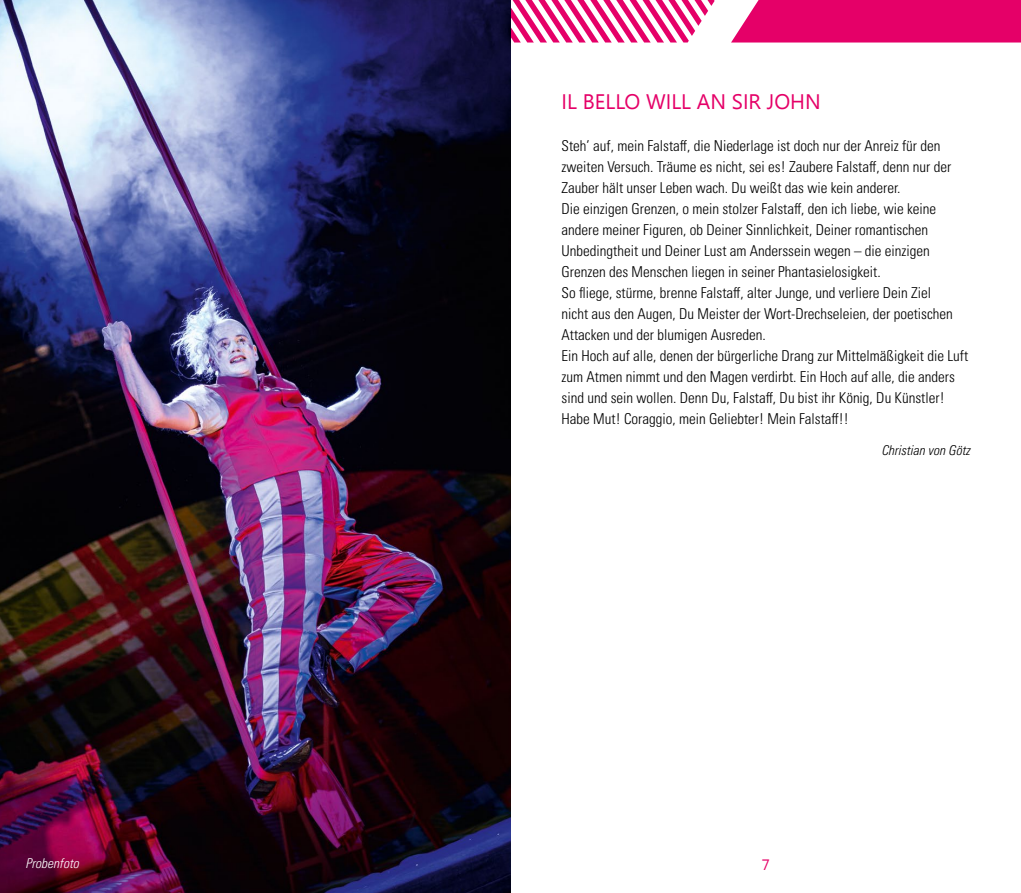
<style>
.page{position:relative;width:1021px;height:893px;background:#fff}
.page>*{position:absolute;margin:0;border:0;box-sizing:border-box;transform-origin:0 0}
.t1{font:300 condensed 15px/21px "Univers LT Pro";color:#000}
.t2{font:italic 300 condensed 13.5px "Univers LT Pro";color:#000}
.t3{font:italic 300 condensed 13.5px "Univers LT Pro";color:#fff}
</style>
<div class="page">
<svg style="left:731px;top:0;width:289px;height:43px;background:#e60e70"></svg>
<svg style="left:511px;top:0;width:203px;height:43px"></svg>
<img style="left:0;top:0;width:511px;height:893px">
<svg style="left:252px;top:859px;width:7px;height:11px"></svg>
<p class="t3" style="left:26px;top:854px;width:55px">Probenfoto</p>
<p class="t1" style="left:561px;top:134px;width:408px">Steh’ auf, mein Falstaff, die Niederlage ist doch nur der Anreiz für den zweiten Versuch. Träume es nicht, sei es! Zaubere Falstaff, denn nur der Zauber hält unser Leben wach. Du weißt das wie kein anderer.<br>Die einzigen Grenzen, o mein stolzer Falstaff, den ich liebe, wie keine andere meiner Figuren, ob Deiner Sinnlichkeit, Deiner romantischen Unbedingtheit und Deiner Lust am Anderssein wegen – die einzigen Grenzen des Menschen liegen in seiner Phantasielosigkeit.<br>So fliege, stürme, brenne Falstaff, alter Junge, und verliere Dein Ziel<br>nicht aus den Augen, Du Meister der Wort-Drechseleien, der poetischen Attacken und der blumigen Ausreden.<br>Ein Hoch auf alle, denen der bürgerliche Drang zur Mittelmäßigkeit die Luft zum Atmen nimmt und den Magen verdirbt. Ein Hoch auf alle, die anders sind und sein wollen. Denn Du, Falstaff, Du bist ihr König, Du Künstler!<br>Habe Mut! Coraggio, mein Geliebter! Mein Falstaff!!</p>
<p class="t2" style="left:881px;top:441px;width:90px">Christian von Götz</p>
</div>
